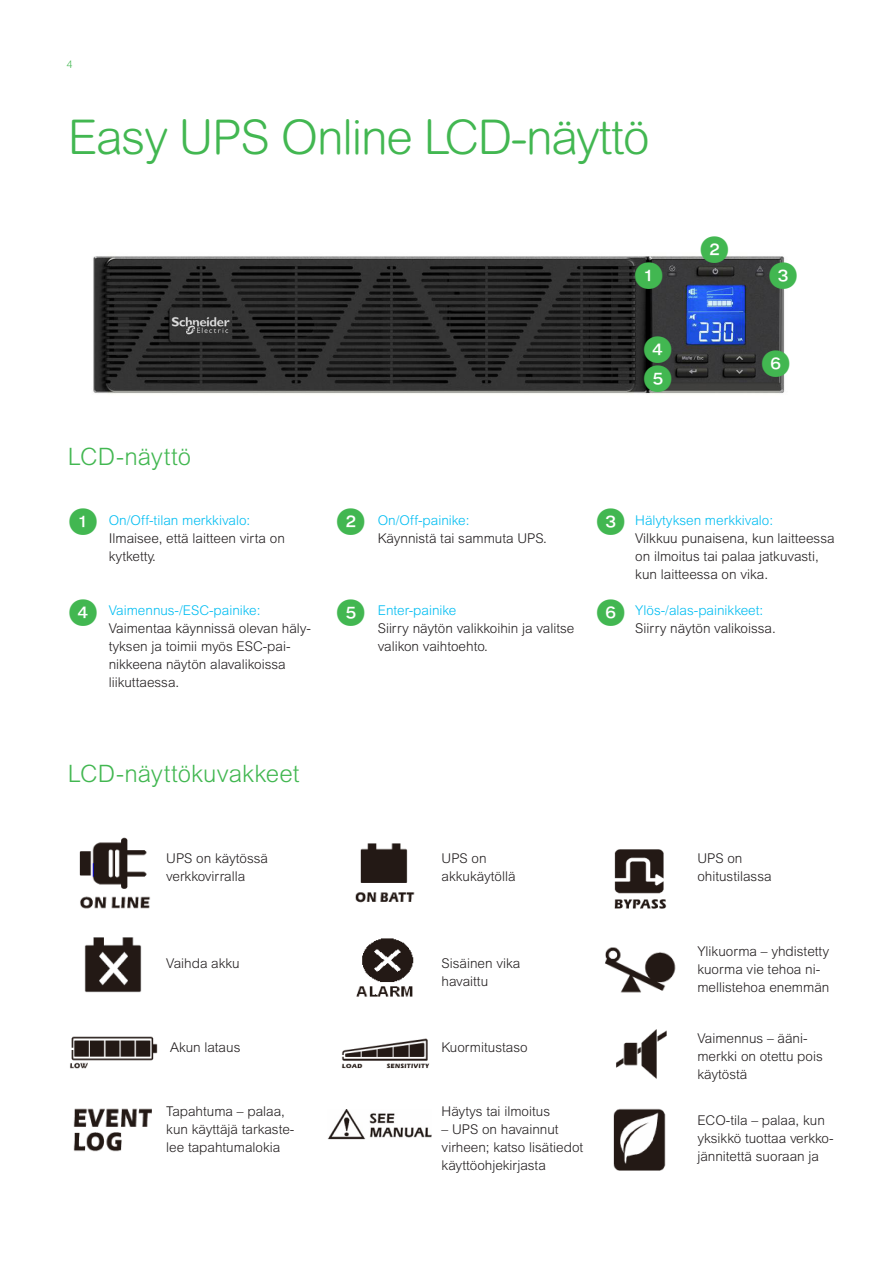
<style>
.page{position:relative;width:893px;height:1263px;background:#fff}
.page>*{position:absolute;margin:0;border:0;box-sizing:border-box;transform-origin:0 0}
.Subhead_Style_1{font:300 48px "Arial Rounded MT Std";letter-spacing:-.025em;color:#42b751}
.Body_Copy_Style_Bull{font:27px "Helvetica Now Text";color:#42b751}
.page_heading{font:300 24px "Arial MT Std";color:#42b751}
.Body_Copy{font:300 13.5px/18px "Arial MT Std";color:#231f20}
.Page_Number_Green{font:300 10.5px "Arial MT Std";color:#42b751}
.s1{color:#01bdf2}
</style>
<div class="page">
<img style="left:93px;top:256px;width:692px;height:138px">
<div style="left:638px;top:264px;width:22px;height:22px;background:#fff;border-radius:50%"></div>
<div style="left:703px;top:238px;width:22px;height:22px;background:#fff;border-radius:50%"></div>
<div style="left:772px;top:264px;width:22px;height:22px;background:#fff;border-radius:50%"></div>
<div style="left:765px;top:352px;width:22px;height:22px;background:#fff;border-radius:50%"></div>
<div style="left:647px;top:367px;width:22px;height:22px;background:#fff;border-radius:50%"></div>
<div style="left:647px;top:339px;width:22px;height:22px;background:#fff;border-radius:50%"></div>
<img style="left:79px;top:837px;width:72px;height:72px">
<img style="left:341px;top:1038px;width:89px;height:31px">
<img style="left:327px;top:1109px;width:105px;height:31px">
<img style="left:614px;top:849px;width:53px;height:60px">
<img style="left:605px;top:947px;width:71px;height:46px">
<img style="left:616px;top:1029px;width:51px;height:50px">
<img style="left:613px;top:1108px;width:53px;height:63px">
<img style="left:84px;top:937px;width:58px;height:56px">
<img style="left:70px;top:1036px;width:88px;height:33px">
<img style="left:73px;top:1108px;width:79px;height:44px">
<img style="left:355px;top:843px;width:60px;height:60px">
<img style="left:356px;top:938px;width:58px;height:59px">
<p class="Page_Number_Green" style="left:67px;top:58px;width:7px">4</p>
<p class="Subhead_Style_1" style="left:68px;top:110px;width:583px">Easy UPS Online LCD-näyttö</p>
<p class="Body_Copy_Style_Bull" style="left:634px;top:256px;width:32px">❶</p>
<p class="Body_Copy_Style_Bull" style="left:642px;top:330px;width:32px">❹</p>
<p class="Body_Copy_Style_Bull" style="left:642px;top:359px;width:32px">❺</p>
<p class="Body_Copy_Style_Bull" style="left:699px;top:230px;width:32px">❷</p>
<p class="Body_Copy_Style_Bull" style="left:768px;top:256px;width:32px">❸</p>
<p class="Body_Copy_Style_Bull" style="left:760px;top:344px;width:32px">❻</p>
<p class="page_heading" style="left:68px;top:443px;width:125px">LCD-näyttö</p>
<p class="Body_Copy_Style_Bull" style="left:68px;top:502px;width:32px">❶</p>
<p class="Body_Copy_Style_Bull" style="left:335px;top:502px;width:32px">❷</p>
<p class="Body_Copy_Style_Bull" style="left:596px;top:502px;width:32px">❸</p>
<p class="Body_Copy" style="left:109px;top:511px;width:178px"><span class="s1">On/Off-tilan merkkivalo:<br></span>Ilmaisee, että laitteen virta on kytketty.</p>
<p class="Body_Copy" style="left:378px;top:511px;width:171px"><span class="s1">On/Off-painike:<br></span>Käynnistä tai sammuta UPS.</p>
<p class="Body_Copy_Style_Bull" style="left:68px;top:593px;width:32px">❹</p>
<p class="Body_Copy" style="left:109px;top:602px;width:204px"><span class="s1">Vaimennus-/ESC-painike:<br></span>Vaimentaa käynnissä olevan häly-</p>
<p class="Body_Copy_Style_Bull" style="left:335px;top:593px;width:32px">❺</p>
<p class="Body_Copy_Style_Bull" style="left:596px;top:593px;width:32px">❻</p>
<p class="Body_Copy" style="left:109px;top:638px;width:183px">tyksen ja toimii myös ESC-pai&shy;nikkeena näytön alavalikoissa liikuttaessa.</p>
<p class="Body_Copy" style="left:378px;top:602px;width:198px"><span class="s1">Enter-painike<br></span>Siirry näytön valikkoihin ja valitse valikon vaihtoehto.</p>
<p class="Body_Copy" style="left:635px;top:511px;width:201px"><span class="s1">Hälytyksen merkkivalo:<br></span>Vilkkuu punaisena, kun laitteessa on ilmoitus tai palaa jatkuvasti, kun laitteessa on vika.</p>
<p class="Body_Copy" style="left:635px;top:602px;width:142px"><span class="s1">Ylös-/alas-painikkeet:<br></span>Siirry näytön valikoissa.</p>
<p class="page_heading" style="left:68px;top:760px;width:233px">LCD-näyttökuvakkeet</p>
<p class="Body_Copy" style="left:166px;top:849px;width:103px">UPS on käytössä verkkovirralla</p>
<p class="Body_Copy" style="left:442px;top:849px;width:76px">UPS on akkukäytöllä</p>
<p class="Body_Copy" style="left:697px;top:849px;width:76px">UPS on ohitustilassa</p>
<p class="Body_Copy" style="left:166px;top:955px;width:75px">Vaihda akku</p>
<p class="Body_Copy" style="left:442px;top:955px;width:80px">Sisäinen vika havaittu</p>
<p class="Body_Copy" style="left:697px;top:943px;width:134px">Ylikuorma – yhdistetty kuorma vie tehoa ni&shy;mellistehoa enemmän</p>
<p class="Body_Copy" style="left:170px;top:1038px;width:72px">Akun lataus</p>
<p class="Body_Copy" style="left:166px;top:1102px;width:130px">Tapahtuma – palaa, kun käyttäjä tarkaste&shy;lee tapahtumalokia</p>
<p class="Body_Copy" style="left:442px;top:1038px;width:88px">Kuormitustaso</p>
<p class="Body_Copy" style="left:442px;top:1102px;width:110px">Häytys tai ilmoitus</p>
<p class="Body_Copy" style="left:442px;top:1120px;width:143px">– UPS on havainnut virheen; katso lisätiedot käyttöohjekirjasta</p>
<p class="Body_Copy" style="left:697px;top:1029px;width:127px">Vaimennus – ääni&shy;merkki on otettu pois käytöstä</p>
<p class="Body_Copy" style="left:697px;top:1111px;width:138px">ECO-tila – palaa, kun yksikkö tuottaa verkko&shy;jännitettä suoraan ja</p>
</div>
